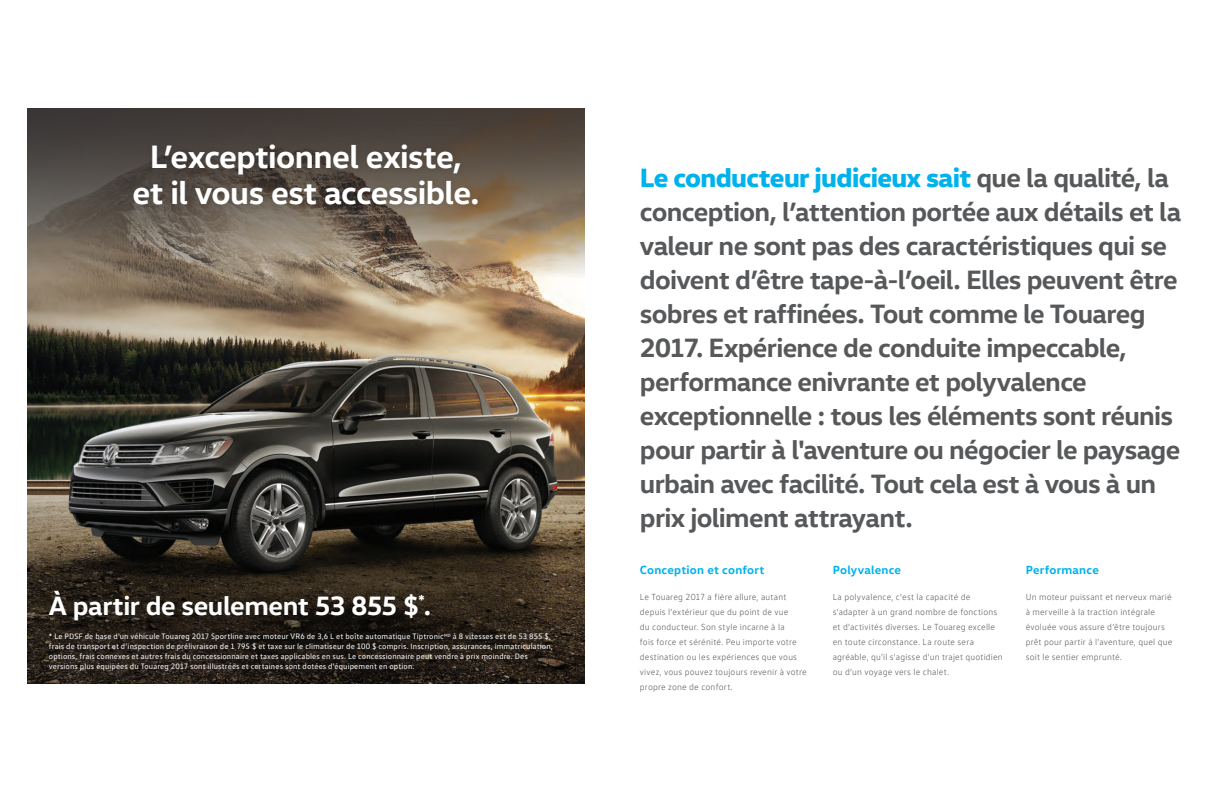
<style>
.page{position:relative;width:1224px;height:792px;background:#fff}
.page>*{position:absolute;margin:0;border:0;box-sizing:border-box;transform-origin:0 0}
.t1{font:700 33px/36px "VW Head";letter-spacing:-.02em;color:#fff;text-align:center}
.t2{font:700 27px/34px "VW Head";letter-spacing:-.025em;color:#57585a}
.t3{font:700 27px "VW Head";letter-spacing:-.015em;color:#fff}
.t4{font:700 12px "VW Head";letter-spacing:.02em;color:#00b2eb}
.t5{font:300 9px/15px "VW Text";letter-spacing:.02em;color:#57585a}
.t6{font:8px/10px "VW Text";letter-spacing:.015em;color:#fff}
.s1{font-weight:800;color:#00b2eb}
</style>
<div class="page">
<img style="left:28px;top:278px;width:556px;height:406px">
<svg style="left:28px;top:108px;width:557px;height:170px;background:#716557"></svg>
<div style="left:43px;top:584px;width:394px;height:43px;background:#231f20;opacity:.25"></div>
<svg style="left:40px;top:624px;width:521px;height:56px;background:#241d17"></svg>
<div style="left:127px;top:138px;width:358px;height:73px;background:#231f20;opacity:.25"></div>
<h1 class="t1" style="left:132px;top:137px;width:349px">L’exceptionnel existe, et il vous est accessible.</h1>
<h2 class="t3" style="left:49px;top:588px;width:384px">À partir de seulement 53 855 $<sup>*</sup>.</h2>
<p class="t6" style="left:49px;top:631px;width:505px">* Le PDSF de base d'un véhicule Touareg 2017 Sportline avec moteur VR6 de 3,6 L et boîte automatique Tiptronic<sup>MD</sup> à 8 vitesses est de 53 855 $, frais de transport et d’inspection de prélivraison de 1 795 $ et taxe sur le climatiseur de 100 $ compris. Inscription, assurances, immatriculation, options, frais connexes et autres frais du concessionnaire et taxes applicables en sus. Le concessionnaire peut vendre à prix moindre. Des versions plus équipées du Touareg 2017 sont illustrées et certaines sont dotées d'équipement en option.</p>
<p class="t2" style="left:640px;top:160px;width:543px"><span class="s1">Le conducteur judicieux sait</span> que la qualité, la conception, l’attention portée aux détails et la valeur ne sont pas des caractéristiques qui se doivent d’être tape-à-l’oeil. Elles peuvent être sobres et raffinées. Tout comme le Touareg 2017. Expérience de conduite impeccable, performance enivrante et polyvalence exceptionnelle : tous les éléments sont réunis pour partir à l'aventure ou négocier le paysage urbain avec facilité. Tout cela est à vous à un prix joliment attrayant.</p>
<h3 class="t4" style="left:640px;top:562px;width:126px">Conception et confort</h3>
<p class="t5" style="left:640px;top:589px;width:168px">Le Touareg 2017 a fière allure, autant depuis l'extérieur que du point de vue<br>du conducteur. Son style incarne à la<br>fois force et sérénité. Peu importe votre destination ou les expériences que vous vivez, vous pouvez toujours revenir à votre propre zone de confort.</p>
<h3 class="t4" style="left:833px;top:562px;width:70px">Polyvalence</h3>
<p class="t5" style="left:833px;top:589px;width:171px">La polyvalence, c'est la capacité de s'adapter à un grand nombre de fonctions et d'activités diverses. Le Touareg excelle en toute circonstance. La route sera agréable, qu'il s'agisse d'un trajet quotidien ou d'un voyage vers le chalet.</p>
<h3 class="t4" style="left:1026px;top:562px;width:75px">Performance</h3>
<p class="t5" style="left:1026px;top:589px;width:148px">Un moteur puissant et nerveux marié à merveille à la traction intégrale évoluée vous assure d’être toujours prêt pour partir à l'aventure, quel que soit le sentier emprunté.</p>
</div>
